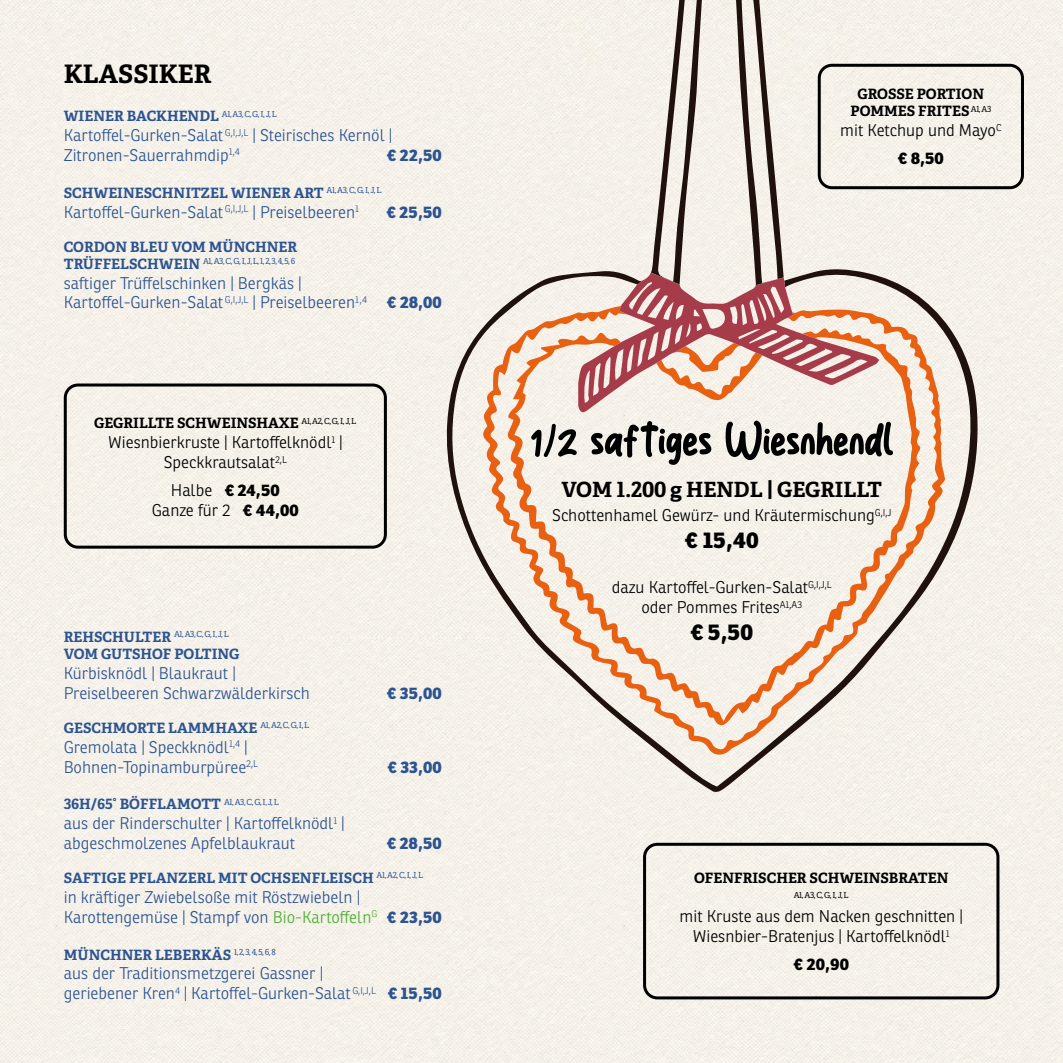
<style>
.page{position:relative;width:1063px;height:1063px;background:#f5f1ea}
.page>*{position:absolute;margin:0;border:0;box-sizing:border-box;transform-origin:0 0}
.t1{font:52.5px "Sweet Candy";color:#000}
.t2{font:700 25.5px "Adelle";color:#000}
.t3{font:800 22.5px "Ronnia";color:#000}
.t4{font:700 21px "Adelle";color:#000}
.t5{font:300 16.5px/19.8px "Ronnia";color:#2d5491}
.t6{font:300 16.5px/19.8px "Ronnia";color:#000;text-align:center}
.t7{font:800 16.5px "Ronnia";color:#2d5491}
.t8{font:800 16.5px "Ronnia";color:#000}
.t9{font:700 14.25px "Adelle";color:#2d5491}
.t10{font:700 14.25px/17.1px "Adelle";color:#000;text-align:center}
.t11{font:8.25px "Adelle";letter-spacing:-.05em;color:#2d5491}
.t12{font:8.25px "Adelle";color:#000}
.s1{font-weight:700;font-size:14.25px}
.s2{font-weight:800}
.s3{color:#4ead33}
</style>
<div class="page">
<svg style="left:446px;top:267px;width:533px;height:525px;background:#e6e1da"></svg>
<svg style="left:481px;top:305px;width:464px;height:452px;background:#eadbcd"></svg>
<svg style="left:507px;top:327px;width:414px;height:399px;background:#f0e2d4"></svg>
<svg style="left:578px;top:0;width:301px;height:414px;background:#dfcec6"></svg>
<div style="left:818px;top:64px;width:206px;height:125px;border:3px solid #000;border-radius:13px"></div>
<div style="left:643px;top:843px;width:356px;height:156px;border:3px solid #000;border-radius:13px"></div>
<div style="left:64px;top:384px;width:323px;height:165px;border:3px solid #000;border-radius:13px"></div>
<h2 class="t2" style="left:64px;top:58px;width:149px">KLASSIKER</h2>
<p class="t9" style="left:64px;top:107px;width:215px">WIENER BACKHENDL <sup>A1,</sup> <sup>A3,</sup> <sup>C,</sup> <sup>G,</sup> <sup>I,</sup> <sup>J,</sup> <sup>L</sup></p>
<p class="t5" style="left:64px;top:125px;width:330px">Kartoffel-Gurken-Salat <sup>G,I,J,L</sup> | Steirisches Kernöl |<br>Zitronen-Sauerrahmdip<sup>1,4</sup></p>
<p class="t7" style="left:387px;top:144px;width:57px">€ 22,50</p>
<p class="t9" style="left:64px;top:184px;width:319px">SCHWEINESCHNITZEL WIENER ART <sup>A1,</sup> <sup>A3,</sup> <sup>C,</sup> <sup>G,</sup> <sup>I,</sup> <sup>J,</sup> <sup>L</sup></p>
<p class="t5" style="left:64px;top:202px;width:297px">Kartoffel-Gurken-Salat <sup>G,I,J,L</sup> | Preiselbeeren<sup>1</sup></p>
<p class="t7" style="left:386px;top:201px;width:57px">€ 25,50</p>
<p class="t9" style="left:64px;top:238px;width:235px">CORDON BLEU VOM MÜNCHNER</p>
<p class="t11" style="left:64px;top:256px;width:233px"><span class="s1">TRÜFFELSCHWEIN</span> A1, A3, C, G, I, J, L, 1, 2, 3, 4, 5, 6</p>
<p class="t5" style="left:64px;top:273px;width:379px">saftiger Trüffelschinken | Bergkäs |<br>Kartoffel-Gurken-Salat <sup>G,I,J,L</sup> | Preiselbeeren<sup>1,</sup> <sup>4</sup> <span class="s2">€ 28,00</span></p>
<p class="t10" style="left:851px;top:86px;width:142px">GROSSE PORTION<br>POMMES FRITES <sup>A1,</sup> <sup>A3</sup></p>
<p class="t6" style="left:840px;top:116px;width:163px;line-height:28.3px">mit Ketchup und Mayo<sup>C </sup><span class="s2">€ 8,50</span></p>
<p class="t10" style="left:94px;top:415px;width:264px">GEGRILLTE SCHWEINSHAXE <sup>A1,</sup> <sup>A2,</sup> <sup>C,</sup> <sup>G,</sup> <sup>I,</sup> <sup>J,</sup> <sup>L</sup></p>
<p class="t6" style="left:108px;top:432px;width:236px">Wiesnbierkruste | Kartoffelknödl<sup>1</sup> |<br>Speckkrautsalat<sup>2,L</sup></p>
<p class="t6" style="left:152px;top:481px;width:148px">Halbe <span class="s2">€ 24,50<br></span>Ganze für 2 <span class="s2">€ 44,00</span></p>
<p class="t4" style="left:561px;top:476px;width:322px">VOM 1.200 g HENDL | GEGRILLT</p>
<h1 class="t1" style="left:531px;top:412px;width:364px">1/2 saftiges Wiesnhendl</h1>
<p class="t6" style="left:552px;top:505px;width:341px">Schottenhamel Gewürz- und Kräutermischung<sup>G,I,J</sup></p>
<h3 class="t3" style="left:685px;top:526px;width:76px">€ 15,40</h3>
<p class="t6" style="left:612px;top:578px;width:222px">dazu Kartoffel-Gurken-Salat<sup>G,I,J,L </sup>oder Pommes Frites<sup>A1,A3</sup></p>
<h3 class="t3" style="left:690px;top:618px;width:64px">€ 5,50</h3>
<p class="t11" style="left:64px;top:629px;width:167px"><span class="s1">REHSCHULTER</span> A1, A3, C, G, I, J, L</p>
<p class="t9" style="left:64px;top:645px;width:177px">VOM GUTSHOF POLTING</p>
<p class="t5" style="left:64px;top:663px;width:248px">Kürbisknödl | Blaukraut |<br>Preiselbeeren Schwarzwälderkirsch</p>
<p class="t7" style="left:387px;top:682px;width:56px">€ 35,00</p>
<p class="t9" style="left:64px;top:719px;width:247px">GESCHMORTE LAMMHAXE <sup>A1,</sup> <sup>A2,</sup> <sup>C,</sup> <sup>G,</sup> <sup>I,</sup> <sup>L</sup></p>
<p class="t5" style="left:64px;top:737px;width:196px">Gremolata | Speckknödl<sup>1,4</sup> |<br>Bohnen-Topinamburpüree<sup>2,L</sup></p>
<p class="t7" style="left:388px;top:756px;width:56px">€ 33,00</p>
<p class="t9" style="left:64px;top:795px;width:217px">36H/65° BÖFFLAMOTT <sup>A1,</sup> <sup>A3,</sup> <sup>C,</sup> <sup>G,</sup> <sup>I,</sup> <sup>J,</sup> <sup>L</sup></p>
<p class="t5" style="left:64px;top:813px;width:282px">aus der Rinderschulter | Kartoffelknödl<sup>1</sup> | abgeschmolzenes Apfelblaukraut</p>
<p class="t7" style="left:387px;top:832px;width:57px">€ 28,50</p>
<p class="t9" style="left:64px;top:869px;width:361px">SAFTIGE PFLANZERL MIT OCHSENFLEISCH <sup>A1,</sup> <sup>A2,</sup> <sup>C,</sup> <sup>I,</sup> <sup>J,</sup> <sup>L</sup></p>
<p class="t5" style="left:64px;top:887px;width:380px">in kräftiger Zwiebelsoße mit Röstzwiebeln |<br>Karottengemüse | Stampf von <span class="s3">Bio-Kartoffeln</span><sup>G</sup> <span class="s2">€ 23,50</span></p>
<p class="t9" style="left:64px;top:945px;width:213px">MÜNCHNER LEBERKÄS <sup>1,</sup> <sup>2,</sup> <sup>3,</sup> <sup>4,</sup> <sup>5,</sup> <sup>6,</sup> <sup>8</sup></p>
<p class="t5" style="left:64px;top:963px;width:379px">aus der Traditionsmetzgerei Gassner |<br>geriebener Kren<sup>4</sup> | Kartoffel-Gurken-Salat <sup>G,I,J,L</sup> <span class="s2">€ 15,50</span></p>
<p class="t10" style="left:694px;top:869px;width:256px">OFENFRISCHER SCHWEINSBRATEN</p>
<p class="t12" style="left:794px;top:890px;width:56px">A1, A3, C, G, I, J, L</p>
<p class="t6" style="left:680px;top:906px;width:285px">mit Kruste aus dem Nacken geschnitten |<br>Wiesnbier-Bratenjus | Kartoffelknödl<sup>1</sup></p>
<p class="t8" style="left:794px;top:954px;width:57px">€ 20,90</p>
</div>
